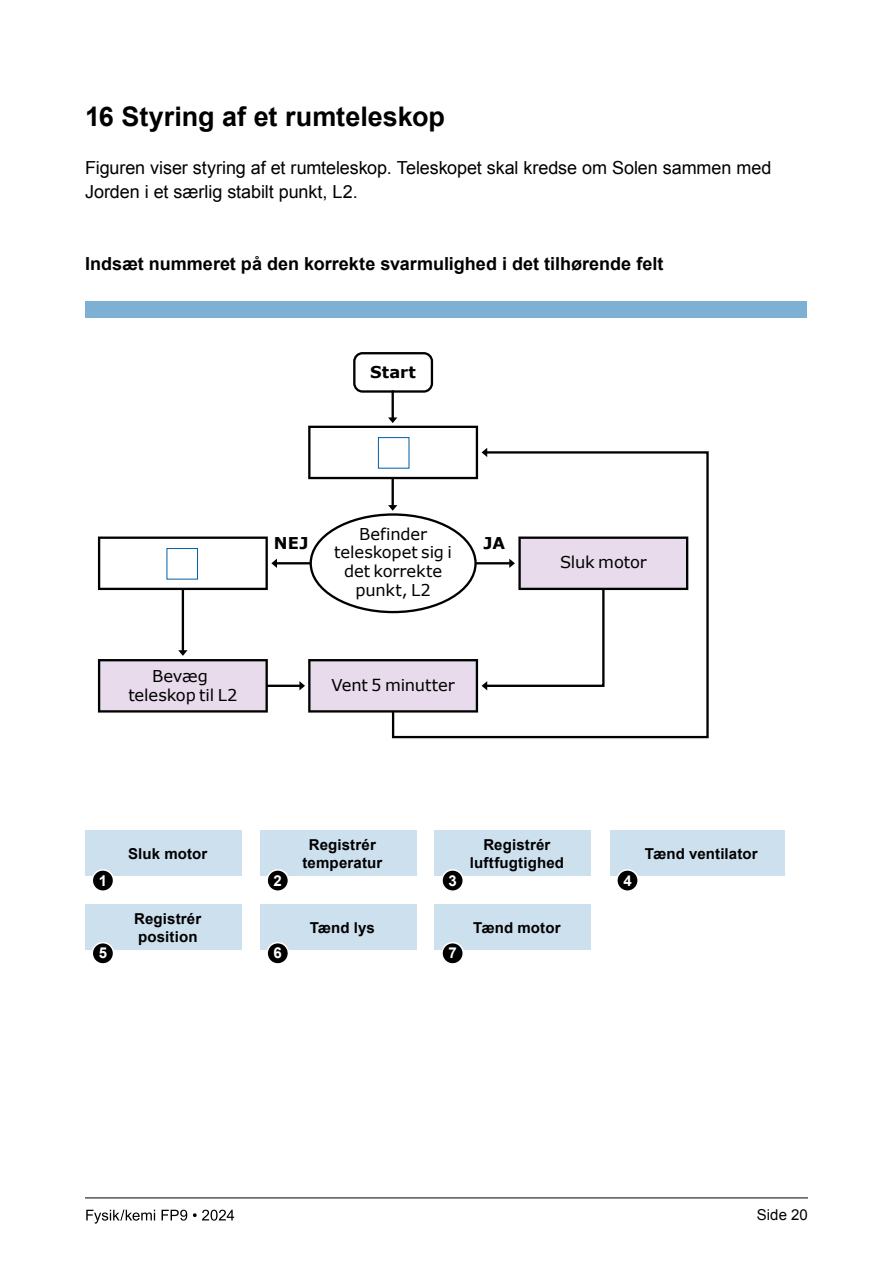
<style>
.page{position:relative;width:893px;height:1263px;background:#fff}
.page>*{position:absolute;margin:0;border:0;box-sizing:border-box;transform-origin:0 0}
.t1{font:700 27px "Arial";color:#000}
.t2{font:18px/24px "Arial";letter-spacing:-.005em;color:#000}
.t3{font:700 18px "Arial";color:#000}
.t4{font:16.35px/18.6px "Verdana";letter-spacing:-.005em;color:#000;text-align:center}
.t5{font:700 16.35px "Verdana";letter-spacing:.005em;color:#000}
.t6{font:700 15px/18px "Arial";letter-spacing:.01em;color:#000;text-align:center}
.t7{font:700 15px "Arial";color:#fff}
.t8{font:15px "Arial";letter-spacing:.005em;color:#000}
</style>
<div class="page">
<hr style="left:274px;top:562px;width:39px;height:2px;background:#000">
<svg style="left:353px;top:352px;width:80px;height:41px"></svg>
<hr style="left:392px;top:390px;width:2px;height:30px;background:#000">
<hr style="left:85px;top:1197px;width:723px;height:1px;background:#000">
<svg style="left:86px;top:1209px;width:69px;height:14px"></svg>
<svg style="left:162px;top:1210px;width:25px;height:10px"></svg>
<svg style="left:193px;top:1210px;width:41px;height:10px"></svg>
<div style="left:85px;top:301px;width:721px;height:17px;background:#7eb0d3"></div>
<hr style="left:267px;top:685px;width:35px;height:2px;background:#000">
<svg style="left:98px;top:650px;width:170px;height:62px;background:#d5ccd9"></svg>
<hr style="left:182px;top:589px;width:2px;height:64px;background:#000">
<svg style="left:308px;top:417px;width:179px;height:62px"></svg>
<svg style="left:391px;top:450px;width:318px;height:289px"></svg>
<svg style="left:98px;top:536px;width:179px;height:54px"></svg>
<svg style="left:299px;top:536px;width:389px;height:176px"></svg>
<div style="left:85px;top:831px;width:157px;height:45px;background:#cde0ee"></div>
<div style="left:92px;top:870px;width:22px;height:21px;background:#000;border-radius:50%"></div>
<div style="left:92px;top:869px;width:22px;height:23px;border:2px solid #fff;border-radius:50%"></div>
<div style="left:260px;top:831px;width:157px;height:45px;background:#cde0ee"></div>
<div style="left:267px;top:870px;width:21px;height:21px;background:#000;border-radius:50%"></div>
<div style="left:266px;top:869px;width:23px;height:23px;border:2px solid #fff;border-radius:50%"></div>
<div style="left:434px;top:831px;width:157px;height:45px;background:#cde0ee"></div>
<div style="left:442px;top:870px;width:21px;height:21px;background:#000;border-radius:50%"></div>
<div style="left:441px;top:869px;width:23px;height:23px;border:2px solid #fff;border-radius:50%"></div>
<div style="left:610px;top:831px;width:174px;height:45px;background:#cde0ee"></div>
<div style="left:617px;top:870px;width:21px;height:21px;background:#000;border-radius:50%"></div>
<div style="left:616px;top:869px;width:23px;height:23px;border:2px solid #fff;border-radius:50%"></div>
<div style="left:85px;top:904px;width:157px;height:46px;background:#cde0ee"></div>
<div style="left:92px;top:943px;width:22px;height:21px;background:#000;border-radius:50%"></div>
<div style="left:92px;top:942px;width:22px;height:23px;border:2px solid #fff;border-radius:50%"></div>
<div style="left:260px;top:904px;width:157px;height:46px;background:#cde0ee"></div>
<div style="left:267px;top:943px;width:21px;height:21px;background:#000;border-radius:50%"></div>
<div style="left:266px;top:942px;width:23px;height:23px;border:2px solid #fff;border-radius:50%"></div>
<div style="left:434px;top:904px;width:157px;height:46px;background:#cde0ee"></div>
<div style="left:442px;top:943px;width:21px;height:21px;background:#000;border-radius:50%"></div>
<div style="left:441px;top:942px;width:23px;height:23px;border:2px solid #fff;border-radius:50%"></div>
<div style="left:167px;top:548px;width:31px;height:31px;border:1px solid #005fa7"></div>
<h1 class="t1" style="left:85px;top:98px;width:361px">16 Styring af et rumteleskop</h1>
<p class="t2" style="left:85px;top:155px;width:688px">Figuren viser styring af et rumteleskop. Teleskopet skal kredse om Solen sammen med<br>Jorden i et særlig stabilt punkt, L2.</p>
<p class="t3" style="left:85px;top:251px;width:580px">Indsæt nummeret på den korrekte svarmulighed i det tilhørende felt</p>
<p class="t5" style="left:370px;top:361px;width:47px">Start</p>
<p class="t4" style="left:128px;top:667px;width:111px">Bevæg teleskop til L2</p>
<p class="t5" style="left:274px;top:531px;width:36px">NEJ</p>
<p class="t4" style="left:334px;top:524px;width:119px">Befinder teleskopet sig i det korrekte punkt, L2</p>
<p class="t5" style="left:483px;top:531px;width:23px">JA</p>
<p class="t4" style="left:331px;top:675px;width:125px">Vent 5 minutter</p>
<p class="t4" style="left:560px;top:553px;width:88px">Sluk motor</p>
<p class="t7" style="left:99px;top:870px;width:10px">1</p>
<p class="t7" style="left:99px;top:943px;width:10px">5</p>
<p class="t6" style="left:128px;top:845px;width:81px">Sluk motor</p>
<p class="t6" style="left:134px;top:910px;width:69px;text-align:left">Registrér position</p>
<p class="t7" style="left:274px;top:870px;width:10px">2</p>
<p class="t7" style="left:274px;top:943px;width:10px">6</p>
<p class="t6" style="left:302px;top:836px;width:81px">Registrér temperatur</p>
<p class="t6" style="left:310px;top:919px;width:67px">Tænd lys</p>
<p class="t7" style="left:448px;top:870px;width:10px">3</p>
<p class="t7" style="left:448px;top:943px;width:10px">7</p>
<p class="t6" style="left:470px;top:836px;width:96px">Registrér luftfugtighed</p>
<p class="t6" style="left:473px;top:919px;width:89px">Tænd motor</p>
<p class="t7" style="left:623px;top:870px;width:10px">4</p>
<p class="t6" style="left:645px;top:845px;width:114px">Tænd ventilator</p>
<p class="t8" style="left:757px;top:1205px;width:53px">Side 20</p>
</div>
